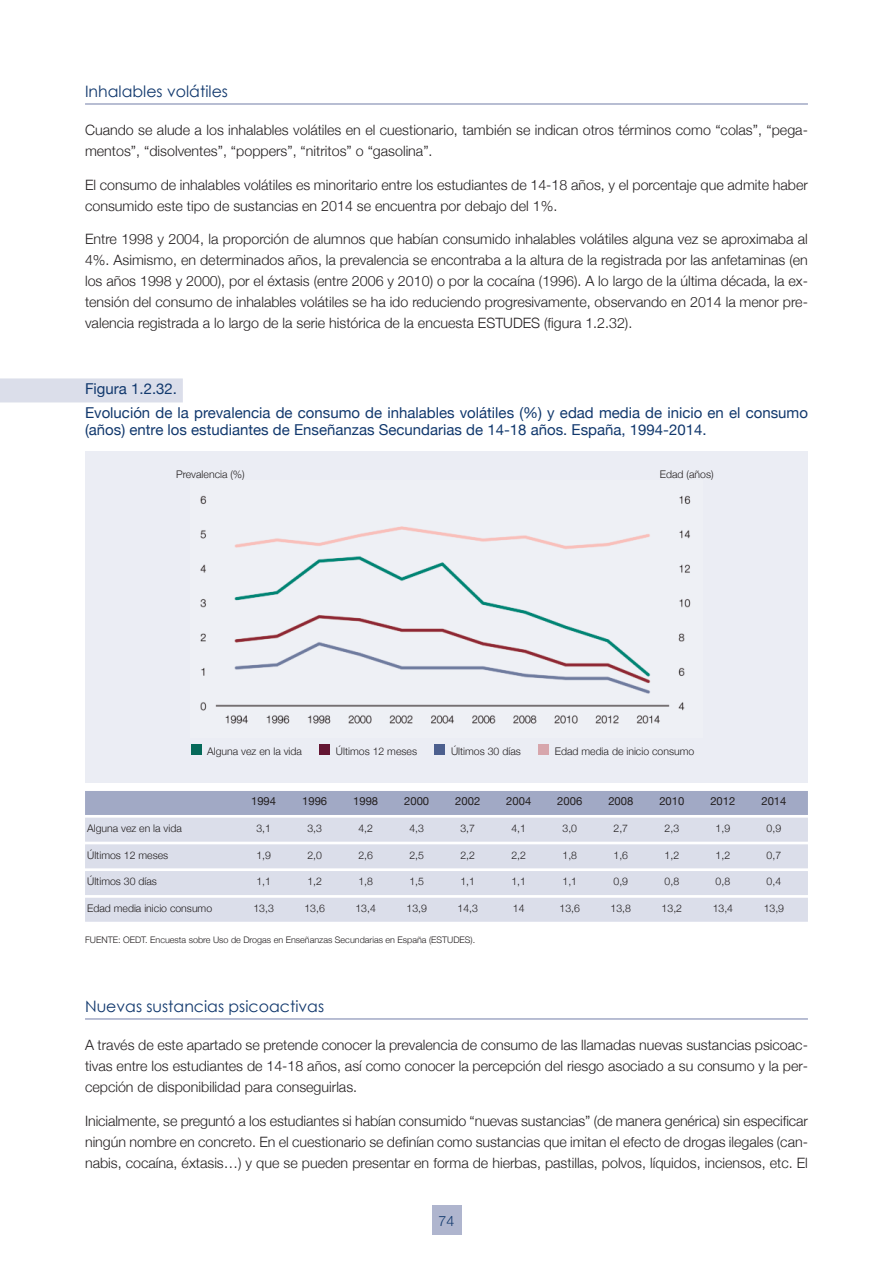
<style>
.page{position:relative;width:893px;height:1263px;background:#fff}
.page>*{position:absolute;margin:0;border:0;box-sizing:border-box;transform-origin:0 0}
.t1{font:15.75px "Century Gothic";color:#11386d}
.t2{font:15px/23.7px "Helvetica Neue";color:#11386d}
.t3{font:300 14.25px/21px "Helvetica Neue";color:#231f20;text-align:justify}
.t4{font:300 14.25px "Helvetica Neue";color:#11386d}
.t5{font:11.25px "Helvetica Neue";color:#231f20}
.t6{font:300 10.5px "Helvetica Neue";color:#231f20}
.t7{font:300 9px "Helvetica Neue";color:#231f20}
</style>
<div class="page">
<hr style="left:85px;top:103px;width:723px;height:2px;background:#a1a9c5">
<div style="left:432px;top:1205px;width:29px;height:30px;background:#afb5ce"></div>
<hr style="left:85px;top:1018px;width:723px;height:2px;background:#a1a9c5">
<div style="left:0;top:378px;width:183px;height:24px;background:#dbdeea"></div>
<div style="left:85px;top:451px;width:723px;height:331px;background:#ebedf4"></div>
<img style="left:200px;top:495px;width:491px;height:229px">
<div style="left:191px;top:744px;width:10px;height:11px;background:#056959"></div>
<div style="left:319px;top:744px;width:11px;height:11px;background:#641633"></div>
<div style="left:435px;top:744px;width:10px;height:11px;background:#4c5f8e"></div>
<div style="left:538px;top:744px;width:11px;height:11px;background:#d7a6ac"></div>
<div style="left:85px;top:791px;width:723px;height:24px;background:#a1a9c5"></div>
<div style="left:85px;top:818px;width:723px;height:24px;background:#dbdeea"></div>
<div style="left:85px;top:844px;width:723px;height:24px;background:#dbdeea"></div>
<div style="left:85px;top:871px;width:723px;height:24px;background:#dbdeea"></div>
<div style="left:85px;top:898px;width:723px;height:24px;background:#dbdeea"></div>
<p class="t1" style="left:85px;top:81px;width:144px">Inhalables volátiles</p>
<p class="t3" style="left:85px;top:119px;width:724px">Cuando se alude a los inhalables volátiles en el cuestionario, también se indican otros términos como “colas”, “pega&shy;mentos”, “disolventes”, “poppers”, “nitritos” o “gasolina”.</p>
<p class="t3" style="left:85px;top:174px;width:724px">El consumo de inhalables volátiles es minoritario entre los estudiantes de 14-18 años, y el porcentaje que admite haber consumido este tipo de sustancias en 2014 se encuentra por debajo del 1%.</p>
<p class="t3" style="left:85px;top:228px;width:724px">Entre 1998 y 2004, la proporción de alumnos que habían consumido inhalables volátiles alguna vez se aproximaba al 4%. Asimismo, en determinados años, la prevalencia se encontraba a la altura de la registrada por las anfetaminas (en los años 1998 y 2000), por el éxtasis (entre 2006 y 2010) o por la cocaína (1996). A lo largo de la última década, la ex&shy;tensión del consumo de inhalables volátiles se ha ido reduciendo progresivamente, observando en 2014 la menor pre&shy;valencia registrada a lo largo de la serie histórica de la encuesta ESTUDES (figura 1.2.32).</p>
<p class="t2" style="left:85px;top:377px;width:724px">Figura 1.2.32.<br>Evolución de la prevalencia de consumo de inhalables volátiles (%) y edad media de inicio en el consumo</p>
<p class="t2" style="left:85px;top:417px;width:623px">(años) entre los estudiantes de Enseñanzas Secundarias de 14-18 años. España, 1994-2014.</p>
<p class="t6" style="left:176px;top:468px;width:70px">Prevalencia (%)</p>
<p class="t6" style="left:660px;top:468px;width:55px">Edad (años)</p>
<p class="t6" style="left:207px;top:745px;width:96px">Alguna vez en la vida</p>
<p class="t6" style="left:336px;top:745px;width:83px">Últimos 12 meses</p>
<p class="t6" style="left:451px;top:745px;width:71px">Últimos 30 días</p>
<p class="t6" style="left:555px;top:745px;width:141px">Edad media de inicio consumo</p>
<p class="t5" style="left:251px;top:794px;width:27px">1994</p>
<p class="t5" style="left:302px;top:794px;width:27px">1996</p>
<p class="t5" style="left:353px;top:794px;width:27px">1998</p>
<p class="t5" style="left:404px;top:794px;width:27px">2000</p>
<p class="t5" style="left:455px;top:794px;width:27px">2002</p>
<p class="t5" style="left:506px;top:794px;width:27px">2004</p>
<p class="t5" style="left:557px;top:794px;width:27px">2006</p>
<p class="t5" style="left:608px;top:794px;width:27px">2008</p>
<p class="t5" style="left:659px;top:794px;width:27px">2010</p>
<p class="t5" style="left:710px;top:794px;width:27px">2012</p>
<p class="t5" style="left:761px;top:794px;width:27px">2014</p>
<p class="t6" style="left:87px;top:822px;width:96px">Alguna vez en la vida</p>
<p class="t6" style="left:256px;top:822px;width:16px">3,1</p>
<p class="t6" style="left:307px;top:822px;width:16px">3,3</p>
<p class="t6" style="left:358px;top:822px;width:16px">4,2</p>
<p class="t6" style="left:409px;top:822px;width:16px">4,3</p>
<p class="t6" style="left:460px;top:822px;width:16px">3,7</p>
<p class="t6" style="left:511px;top:822px;width:16px">4,1</p>
<p class="t6" style="left:562px;top:822px;width:16px">3,0</p>
<p class="t6" style="left:613px;top:822px;width:16px">2,7</p>
<p class="t6" style="left:665px;top:822px;width:16px">2,3</p>
<p class="t6" style="left:716px;top:822px;width:16px">1,9</p>
<p class="t6" style="left:767px;top:822px;width:16px">0,9</p>
<p class="t6" style="left:87px;top:848px;width:83px">Últimos 12 meses</p>
<p class="t6" style="left:256px;top:848px;width:16px">1,9</p>
<p class="t6" style="left:307px;top:848px;width:16px">2,0</p>
<p class="t6" style="left:358px;top:848px;width:16px">2,6</p>
<p class="t6" style="left:409px;top:848px;width:16px">2,5</p>
<p class="t6" style="left:460px;top:848px;width:16px">2,2</p>
<p class="t6" style="left:511px;top:848px;width:16px">2,2</p>
<p class="t6" style="left:562px;top:848px;width:16px">1,8</p>
<p class="t6" style="left:613px;top:848px;width:16px">1,6</p>
<p class="t6" style="left:665px;top:848px;width:16px">1,2</p>
<p class="t6" style="left:716px;top:848px;width:16px">1,2</p>
<p class="t6" style="left:767px;top:848px;width:16px">0,7</p>
<p class="t6" style="left:87px;top:875px;width:71px">Últimos 30 días</p>
<p class="t6" style="left:256px;top:875px;width:16px">1,1</p>
<p class="t6" style="left:307px;top:875px;width:16px">1,2</p>
<p class="t6" style="left:358px;top:875px;width:16px">1,8</p>
<p class="t6" style="left:409px;top:875px;width:16px">1,5</p>
<p class="t6" style="left:460px;top:875px;width:16px">1,1</p>
<p class="t6" style="left:511px;top:875px;width:16px">1,1</p>
<p class="t6" style="left:562px;top:875px;width:16px">1,1</p>
<p class="t6" style="left:613px;top:875px;width:16px">0,9</p>
<p class="t6" style="left:665px;top:875px;width:16px">0,8</p>
<p class="t6" style="left:716px;top:875px;width:16px">0,8</p>
<p class="t6" style="left:767px;top:875px;width:16px">0,4</p>
<p class="t6" style="left:87px;top:902px;width:127px">Edad media inicio consumo</p>
<p class="t6" style="left:253px;top:902px;width:22px">13,3</p>
<p class="t6" style="left:304px;top:902px;width:22px">13,6</p>
<p class="t6" style="left:355px;top:902px;width:22px">13,4</p>
<p class="t6" style="left:406px;top:902px;width:22px">13,9</p>
<p class="t6" style="left:458px;top:902px;width:22px">14,3</p>
<p class="t6" style="left:513px;top:902px;width:13px">14</p>
<p class="t6" style="left:560px;top:902px;width:22px">13,6</p>
<p class="t6" style="left:611px;top:902px;width:22px">13,8</p>
<p class="t6" style="left:662px;top:902px;width:22px">13,2</p>
<p class="t6" style="left:713px;top:902px;width:22px">13,4</p>
<p class="t6" style="left:764px;top:902px;width:22px">13,9</p>
<p class="t7" style="left:85px;top:935px;width:392px">FUENTE: OEDT. Encuesta sobre Uso de Drogas en Enseñanzas Secundarias en España (ESTUDES).</p>
<p class="t1" style="left:85px;top:996px;width:241px">Nuevas sustancias psicoactivas</p>
<p class="t3" style="left:85px;top:1034px;width:725px">A través de este apartado se pretende conocer la prevalencia de consumo de las llamadas nuevas sustancias psicoac&shy;tivas entre los estudiantes de 14-18 años, así como conocer la percepción del riesgo asociado a su consumo y la per&shy;cepción de disponibilidad para conseguirlas.</p>
<p class="t3" style="left:85px;top:1110px;width:724px">Inicialmente, se preguntó a los estudiantes si habían consumido “nuevas sustancias” (de manera genérica) sin especificar ningún nombre en concreto. En el cuestionario se definían como sustancias que imitan el efecto de drogas ilegales (can&shy;nabis, cocaína, éxtasis…) y que se pueden presentar en forma de hierbas, pastillas, polvos, líquidos, inciensos, etc. El</p>
<p class="t4" style="left:439px;top:1212px;width:17px">74</p>
</div>
